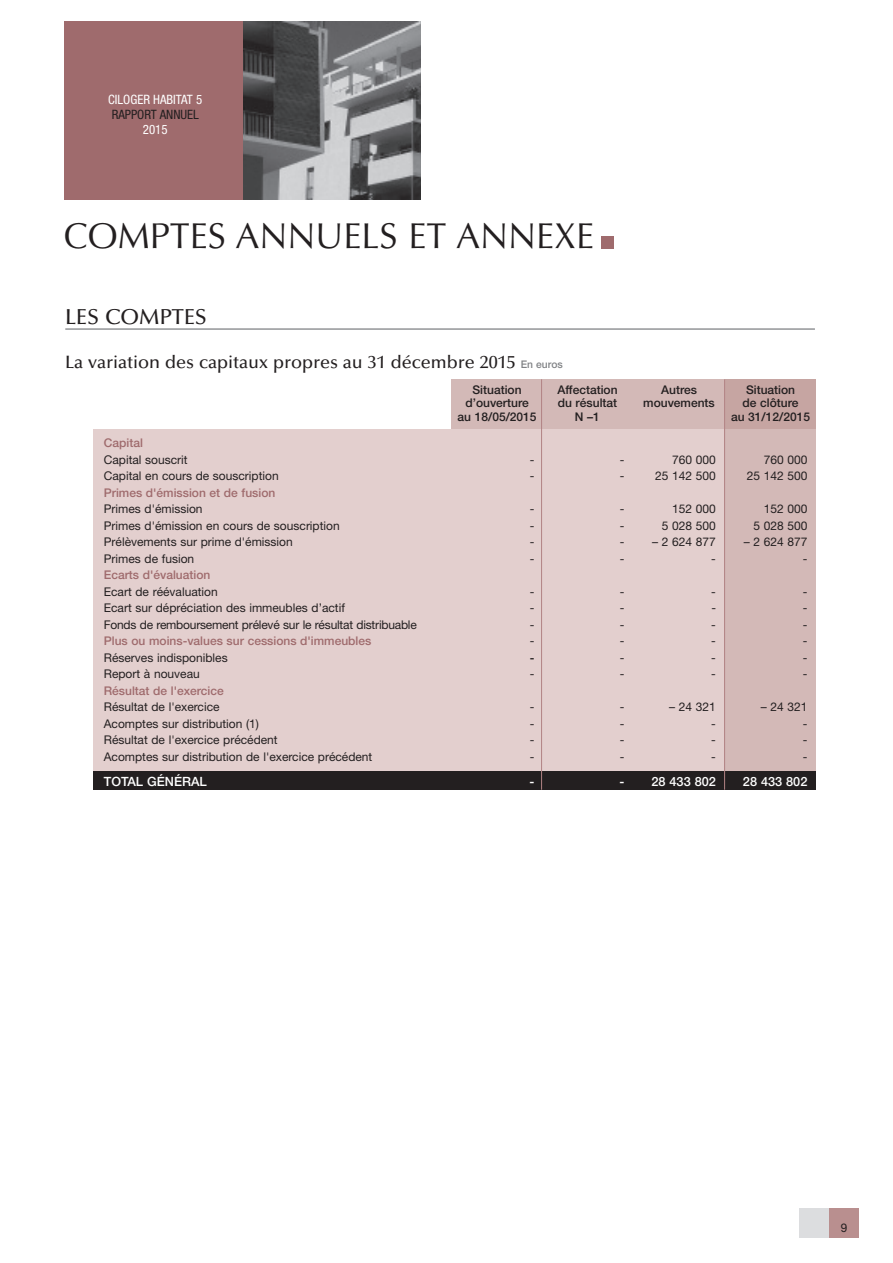
<style>
.page{position:relative;width:893px;height:1263px;background:#fff}
.page>*{position:absolute;margin:0;border:0;box-sizing:border-box;transform-origin:0 0}
.t1{font:36px "Optima";color:#231f20}
.t2{font:500 21.75px "Optima";color:#231f20}
.t3{font:500 18px "Optima";color:#231f20}
.t4{font:condensed 12.9px "Helvetica Neue";color:#fff}
.t5{font:condensed 12.9px "Helvetica Neue";color:#231f20}
.t6{font:500 12.75px "Helvetica Neue";color:#fff}
.t7{font:12px "Helvetica Neue";color:#231f20}
.t8{font:500 12px "Helvetica Neue";color:#9f6b6d}
.t9{font:500 12px/13.5px "Helvetica Neue";color:#231f20;text-align:center}
.s1{font-family:"Helvetica Neue";font-size:10.5px;color:#808285}
</style>
<div class="page">
<div style="left:94px;top:429px;width:630px;height:343px;background:#e3cfce"></div>
<div style="left:724px;top:429px;width:92px;height:343px;background:#d3b9b7"></div>
<div style="left:94px;top:772px;width:722px;height:18px;background:#231f20"></div>
<div style="left:725px;top:379px;width:91px;height:50px;background:#c6a5a2"></div>
<div style="left:451px;top:379px;width:274px;height:50px;background:#d3b9b7"></div>
<hr style="left:724px;top:379px;width:1px;height:411px;background:#b18384">
<hr style="left:541px;top:379px;width:1px;height:411px;background:#b18384">
<img style="left:242px;top:21px;width:179px;height:179px">
<hr style="left:65px;top:328px;width:750px;height:2px;background:#939598">
<div style="left:601px;top:236px;width:12px;height:13px;background:#9f6b6d"></div>
<div style="left:64px;top:21px;width:178px;height:179px;background:#9f6b6d"></div>
<div style="left:799px;top:1208px;width:30px;height:29px;background:#dcdddf"></div>
<div style="left:829px;top:1208px;width:30px;height:29px;background:#b98f8f"></div>
<p class="t4" style="left:108px;top:94px;width:96px">CILOGER HABITAT 5</p>
<p class="t5" style="left:112px;top:109px;width:89px">RAPPORT ANNUEL</p>
<p class="t4" style="left:143px;top:124px;width:26px">2015</p>
<h1 class="t1" style="left:64px;top:221px;width:532px">COMPTES ANNUELS ET ANNEXE</h1>
<h2 class="t2" style="left:65px;top:308px;width:143px">LES COMPTES</h2>
<h3 class="t3" style="left:65px;top:355px;width:499px">La variation des capitaux propres au 31 décembre 2015 <span class="s1">En euros</span></h3>
<p class="t9" style="left:458px;top:384px;width:81px">Situation d’ouverture au 18/05/2015</p>
<p class="t9" style="left:557px;top:384px;width:62px">Affectation du résultat<br>N –1</p>
<p class="t9" style="left:643px;top:384px;width:73px">Autres mouvements</p>
<p class="t9" style="left:731px;top:384px;width:81px">Situation<br>de clôture<br>au 31/12/2015</p>
<p class="t8" style="left:104px;top:439px;width:41px">Capital</p>
<p class="t7" style="left:104px;top:455px;width:85px">Capital souscrit</p>
<p class="t7" style="left:530px;top:455px;width:6px">-</p>
<p class="t7" style="left:620px;top:455px;width:6px">-</p>
<p class="t7" style="left:672px;top:455px;width:45px">760 000</p>
<p class="t7" style="left:764px;top:455px;width:45px">760 000</p>
<p class="t7" style="left:104px;top:472px;width:176px">Capital en cours de souscription</p>
<p class="t7" style="left:530px;top:472px;width:6px">-</p>
<p class="t7" style="left:620px;top:472px;width:6px">-</p>
<p class="t7" style="left:655px;top:472px;width:62px">25 142 500</p>
<p class="t7" style="left:747px;top:472px;width:62px">25 142 500</p>
<p class="t8" style="left:104px;top:488px;width:173px">Primes d'émission et de fusion</p>
<p class="t7" style="left:104px;top:505px;width:100px">Primes d'émission</p>
<p class="t7" style="left:530px;top:505px;width:6px">-</p>
<p class="t7" style="left:620px;top:505px;width:6px">-</p>
<p class="t7" style="left:672px;top:505px;width:45px">152 000</p>
<p class="t7" style="left:764px;top:505px;width:45px">152 000</p>
<p class="t7" style="left:104px;top:521px;width:237px">Primes d'émission en cours de souscription</p>
<p class="t7" style="left:530px;top:521px;width:6px">-</p>
<p class="t7" style="left:620px;top:521px;width:6px">-</p>
<p class="t7" style="left:662px;top:521px;width:56px">5 028 500</p>
<p class="t7" style="left:753px;top:521px;width:56px">5 028 500</p>
<p class="t7" style="left:104px;top:538px;width:191px">Prélèvements sur prime d'émission</p>
<p class="t7" style="left:530px;top:538px;width:6px">-</p>
<p class="t7" style="left:620px;top:538px;width:98px">- – 2 624 877</p>
<p class="t7" style="left:744px;top:538px;width:65px">– 2 624 877</p>
<p class="t7" style="left:104px;top:554px;width:92px">Primes de fusion</p>
<p class="t7" style="left:530px;top:554px;width:6px">-</p>
<p class="t7" style="left:620px;top:554px;width:6px">-</p>
<p class="t7" style="left:711px;top:554px;width:6px">-</p>
<p class="t7" style="left:803px;top:554px;width:6px">-</p>
<p class="t8" style="left:104px;top:571px;width:108px">Ecarts d'évaluation</p>
<p class="t7" style="left:104px;top:587px;width:116px">Ecart de réévaluation</p>
<p class="t7" style="left:530px;top:587px;width:6px">-</p>
<p class="t7" style="left:620px;top:587px;width:6px">-</p>
<p class="t7" style="left:711px;top:587px;width:6px">-</p>
<p class="t7" style="left:803px;top:587px;width:6px">-</p>
<p class="t7" style="left:104px;top:604px;width:243px">Ecart sur dépréciation des immeubles d’actif</p>
<p class="t7" style="left:530px;top:604px;width:6px">-</p>
<p class="t7" style="left:620px;top:604px;width:6px">-</p>
<p class="t7" style="left:711px;top:604px;width:6px">-</p>
<p class="t7" style="left:803px;top:604px;width:6px">-</p>
<p class="t7" style="left:104px;top:620px;width:315px">Fonds de remboursement prélevé sur le résultat distribuable</p>
<p class="t7" style="left:530px;top:620px;width:6px">-</p>
<p class="t7" style="left:620px;top:620px;width:6px">-</p>
<p class="t7" style="left:711px;top:620px;width:6px">-</p>
<p class="t7" style="left:803px;top:620px;width:6px">-</p>
<p class="t8" style="left:104px;top:637px;width:269px">Plus ou moins-values sur cessions d'immeubles</p>
<p class="t7" style="left:530px;top:637px;width:6px">-</p>
<p class="t7" style="left:620px;top:637px;width:6px">-</p>
<p class="t7" style="left:711px;top:637px;width:6px">-</p>
<p class="t7" style="left:803px;top:637px;width:6px">-</p>
<p class="t7" style="left:104px;top:653px;width:125px">Réserves indisponibles</p>
<p class="t9" style="left:530px;top:652px;width:6px">-</p>
<p class="t7" style="left:620px;top:653px;width:6px">-</p>
<p class="t7" style="left:711px;top:653px;width:6px">-</p>
<p class="t7" style="left:803px;top:653px;width:6px">-</p>
<p class="t7" style="left:104px;top:670px;width:98px">Report à nouveau</p>
<p class="t7" style="left:530px;top:670px;width:6px">-</p>
<p class="t7" style="left:620px;top:670px;width:6px">-</p>
<p class="t7" style="left:711px;top:670px;width:6px">-</p>
<p class="t7" style="left:803px;top:670px;width:6px">-</p>
<p class="t8" style="left:104px;top:686px;width:122px">Résultat de l'exercice</p>
<p class="t7" style="left:104px;top:703px;width:117px">Résultat de l'exercice</p>
<p class="t7" style="left:530px;top:703px;width:6px">-</p>
<p class="t7" style="left:620px;top:703px;width:6px">-</p>
<p class="t7" style="left:669px;top:703px;width:48px">– 24 321</p>
<p class="t7" style="left:761px;top:703px;width:48px">– 24 321</p>
<p class="t7" style="left:104px;top:719px;width:157px">Acomptes sur distribution (1)</p>
<p class="t7" style="left:530px;top:719px;width:6px">-</p>
<p class="t7" style="left:620px;top:719px;width:6px">-</p>
<p class="t7" style="left:711px;top:719px;width:6px">-</p>
<p class="t7" style="left:803px;top:719px;width:6px">-</p>
<p class="t7" style="left:104px;top:736px;width:175px">Résultat de l'exercice précédent</p>
<p class="t7" style="left:530px;top:736px;width:6px">-</p>
<p class="t7" style="left:620px;top:736px;width:6px">-</p>
<p class="t7" style="left:711px;top:736px;width:6px">-</p>
<p class="t7" style="left:803px;top:736px;width:6px">-</p>
<p class="t7" style="left:104px;top:752px;width:270px">Acomptes sur distribution de l'exercice précédent</p>
<p class="t7" style="left:530px;top:752px;width:6px">-</p>
<p class="t7" style="left:620px;top:752px;width:6px">-</p>
<p class="t7" style="left:711px;top:752px;width:6px">-</p>
<p class="t7" style="left:803px;top:752px;width:6px">-</p>
<p class="t6" style="left:104px;top:777px;width:105px">TOTAL GÉNÉRAL</p>
<p class="t6" style="left:529px;top:777px;width:6px">-</p>
<p class="t6" style="left:619px;top:777px;width:98px">- 28 433 802</p>
<p class="t6" style="left:743px;top:777px;width:66px">28 433 802</p>
<p class="t7" style="left:841px;top:1223px;width:8px">9</p>
</div>
